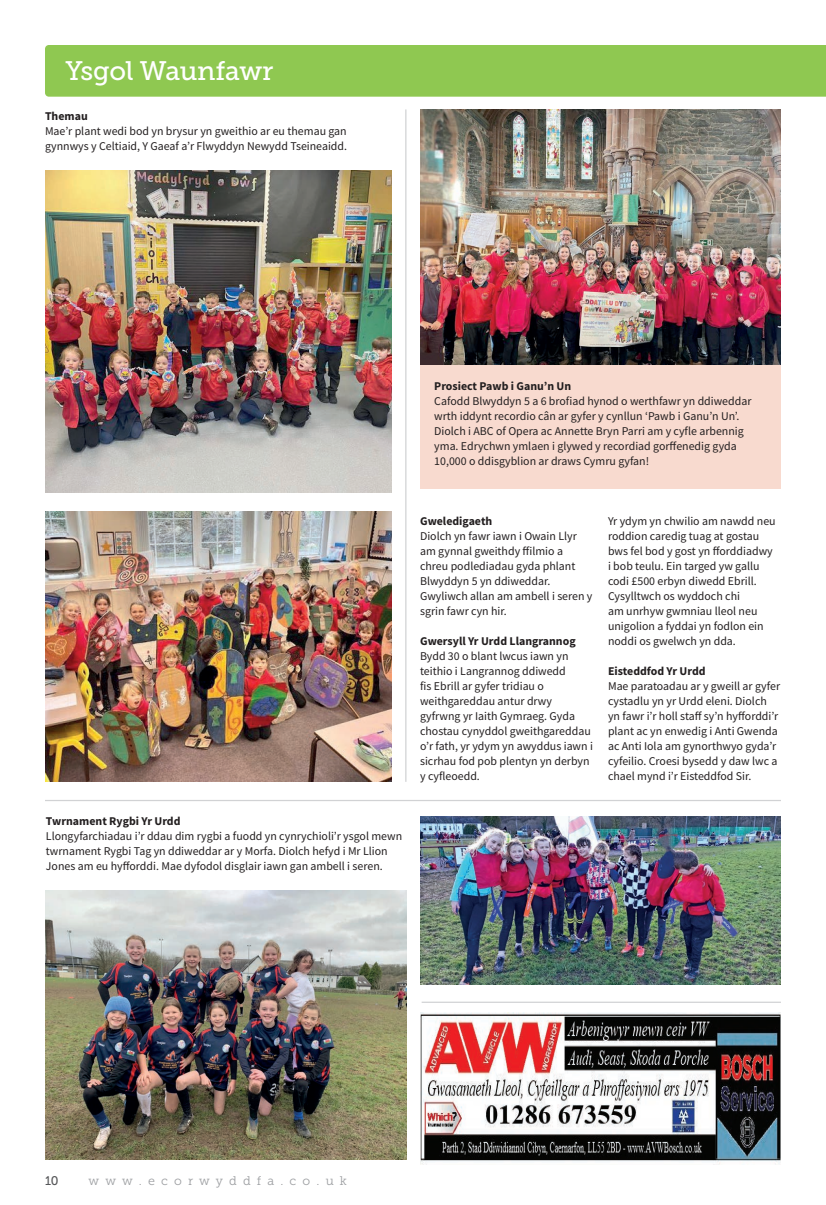
<style>
.page{position:relative;width:826px;height:1205px;background:#fff}
.page>*{position:absolute;margin:0;border:0;box-sizing:border-box;transform-origin:0 0}
.t1{font:26.62px "Museo Slab 500";letter-spacing:-.01em;color:#fff}
.t2{font:12.5px "Museo Slab 300";color:#9d9fa2}
.t3{font:12.5px "Museo Slab 500";color:#57585a}
.t4{font:11.88px/15px "Source Sans Pro";color:#231f20}
.t5{font:700 11.88px "Source Sans Pro";color:#231f20}
</style>
<div class="page">
<div style="left:420px;top:242px;width:361px;height:247px;background:#f8dacf"></div>
<div style="left:45px;top:45px;width:781px;height:52px;background:#8fc851"></div>
<img style="left:45px;top:170px;width:347px;height:323px">
<img style="left:45px;top:511px;width:347px;height:271px">
<img style="left:45px;top:890px;width:361px;height:270px">
<img style="left:420px;top:816px;width:361px;height:168px">
<img style="left:420px;top:109px;width:361px;height:255px">
<img style="left:420px;top:1012px;width:361px;height:152px">
<hr style="left:45px;top:800px;width:736px;height:1px;background:#d1d2d4">
<hr style="left:405px;top:109px;width:1px;height:673px;background:#d1d2d4">
<hr style="left:421px;top:1001px;width:360px;height:2px;background:#d1d2d4">
<h1 class="t1" style="left:65px;top:56px;width:209px">Ysgol Waunfawr</h1>
<p class="t5" style="left:45px;top:108px;width:44px">Themau</p>
<p class="t4" style="left:45px;top:123px;width:303px">Mae’r plant wedi bod yn brysur yn gweithio ar eu themau gan gynnwys y Celtiaid, Y Gaeaf a’r Flwyddyn Newydd Tseineaidd.</p>
<p class="t5" style="left:434px;top:378px;width:138px">Prosiect Pawb i Ganu’n Un</p>
<p class="t4" style="left:434px;top:393px;width:319px">Cafodd Blwyddyn 5 a 6 brofiad hynod o werthfawr yn ddiweddar wrth iddynt recordio cân ar gyfer y cynllun ‘Pawb i Ganu’n Un’.<br>Diolch i ABC of Opera ac Annette Bryn Parri am y cyfle arbennig yma. Edrychwn ymlaen i glywed y recordiad gorffenedig gyda 10,000 o ddisgyblion ar draws Cymru gyfan!</p>
<p class="t5" style="left:46px;top:813px;width:136px">Twrnament Rygbi Yr Urdd</p>
<p class="t4" style="left:46px;top:828px;width:358px">Llongyfarchiadau i’r ddau dim rygbi a fuodd yn cynrychioli’r ysgol mewn twrnament Rygbi Tag yn ddiweddar ar y Morfa. Diolch hefyd i Mr Llion<br>Jones am eu hyfforddi. Mae dyfodol disglair iawn gan ambell i seren.</p>
<p class="t5" style="left:420px;top:513px;width:74px">Gweledigaeth</p>
<p class="t4" style="left:420px;top:528px;width:174px">Diolch yn fawr iawn i Owain Llyr am gynnal gweithdy ffilmio a chreu podlediadau gyda phlant<br>Blwyddyn 5 yn ddiweddar.<br>Gwyliwch allan am ambell i seren y sgrin fawr cyn hir.</p>
<p class="t5" style="left:420px;top:633px;width:157px">Gwersyll Yr Urdd Llangrannog</p>
<p class="t4" style="left:420px;top:648px;width:174px">Bydd 30 o blant lwcus iawn yn teithio i Langrannog ddiwedd<br>fis Ebrill ar gyfer tridiau o weithgareddau antur drwy gyfrwng yr Iaith Gymraeg. Gyda chostau cynyddol gweithgareddau o’r fath, yr ydym yn awyddus iawn i sicrhau fod pob plentyn yn derbyn y cyfleoedd.</p>
<p class="t4" style="left:608px;top:513px;width:169px">Yr ydym yn chwilio am nawdd neu roddion caredig tuag at gostau bws fel bod y gost yn fforddiadwy i bob teulu. Ein targed yw gallu codi £500 erbyn diwedd Ebrill.<br>Cysylltwch os wyddoch chi<br>am unrhyw gwmniau lleol neu unigolion a fyddai yn fodlon ein noddi os gwelwch yn dda.</p>
<p class="t5" style="left:608px;top:663px;width:99px">Eisteddfod Yr Urdd</p>
<p class="t4" style="left:608px;top:678px;width:174px">Mae paratoadau ar y gweill ar gyfer cystadlu yn yr Urdd eleni. Diolch yn fawr i’r holl staff sy’n hyfforddi’r plant ac yn enwedig i Anti Gwenda ac Anti Iola am gynorthwyo gyda’r cyfeilio. Croesi bysedd y daw lwc a chael mynd i’r Eisteddfod Sir.</p>
<p class="t3" style="left:45px;top:1174px;width:15px">10</p>
<p class="t2" style="left:89px;top:1174px;width:260px">w w w . e c o r w y d d f a . c o . u k</p>
</div>
